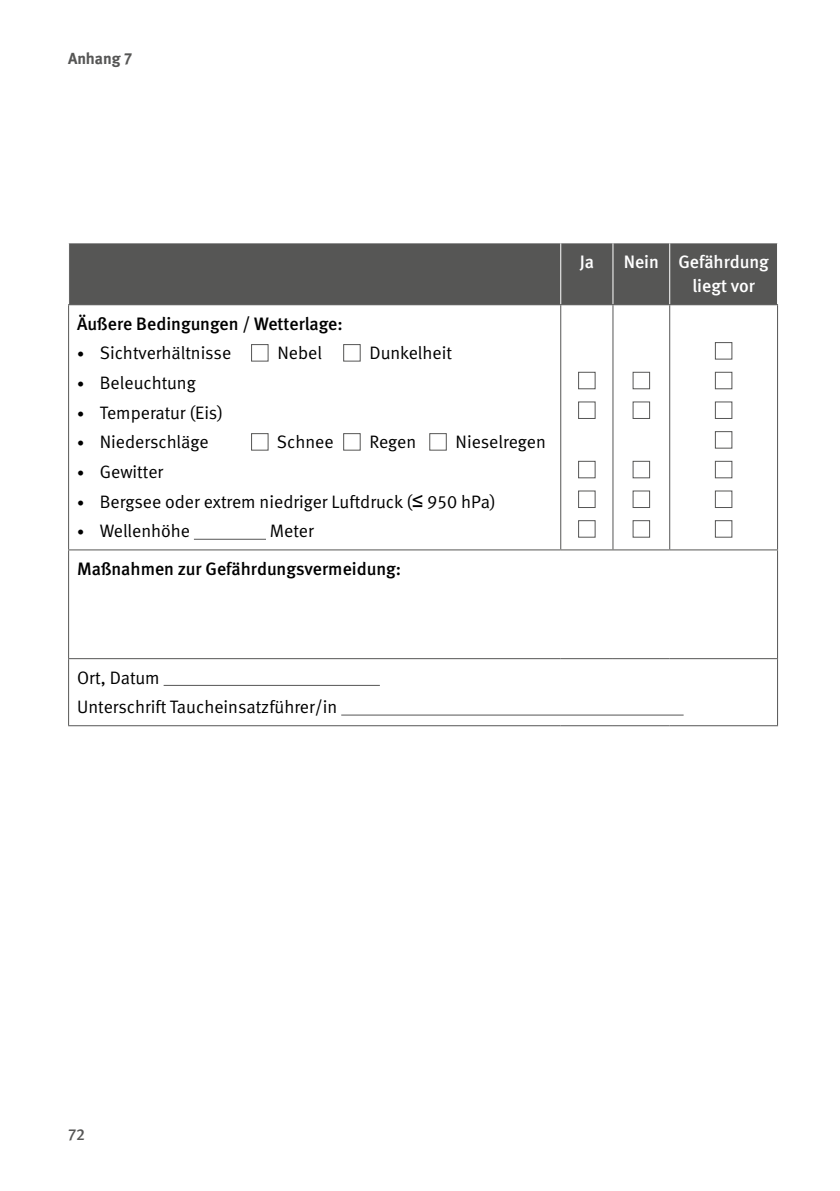
<style>
.page{position:relative;width:840px;height:1191px;background:#fff}
.page>*{position:absolute;margin:0;border:0;box-sizing:border-box;transform-origin:0 0}
.Tabellen_und_Graphen_TI{font:18px "DGUV Meta";color:#000}
.Tabellen_und_Graphen_TI-2{font:500 18px "DGUV Meta";color:#000}
.t1{font:500 18px/24px "DGUV Meta";color:#fff}
.t2{font:700 16px "DGUV Meta";color:#565655}
.t3{font:500 16px "DGUV Meta";color:#565655}
.s1{font-size:14px}
.s2{font-family:"Arial";font-size:20px}
</style>
<div class="page">
<div style="left:69px;top:243px;width:707px;height:61px;background:#565655"></div>
<hr style="left:560px;top:243px;width:1px;height:61px;background:#fff">
<hr style="left:612px;top:243px;width:1px;height:61px;background:#fff">
<hr style="left:668px;top:243px;width:1px;height:61px;background:#fff">
<hr style="left:560px;top:305px;width:1px;height:244px;background:#565655">
<hr style="left:612px;top:305px;width:1px;height:244px;background:#565655">
<hr style="left:668px;top:305px;width:1px;height:244px;background:#565655">
<hr style="left:68px;top:304px;width:492px;height:1px;background:#565655">
<hr style="left:560px;top:304px;width:52px;height:1px;background:#565655">
<hr style="left:612px;top:304px;width:57px;height:1px;background:#565655">
<hr style="left:669px;top:304px;width:108px;height:1px;background:#565655">
<hr style="left:68px;top:305px;width:1px;height:244px;background:#565655">
<hr style="left:776px;top:305px;width:1px;height:244px;background:#565655">
<hr style="left:68px;top:550px;width:1px;height:108px;background:#565655">
<hr style="left:776px;top:550px;width:1px;height:108px;background:#565655">
<hr style="left:68px;top:659px;width:1px;height:66px;background:#565655">
<hr style="left:776px;top:659px;width:1px;height:66px;background:#565655">
<hr style="left:68px;top:725px;width:492px;height:1px;background:#565655">
<hr style="left:560px;top:725px;width:52px;height:1px;background:#565655">
<hr style="left:612px;top:725px;width:57px;height:1px;background:#565655">
<hr style="left:669px;top:725px;width:108px;height:1px;background:#565655">
<hr style="left:68px;top:549px;width:492px;height:1px;background:#565655">
<hr style="left:560px;top:549px;width:52px;height:1px;background:#565655">
<hr style="left:612px;top:549px;width:57px;height:1px;background:#565655">
<hr style="left:669px;top:549px;width:108px;height:1px;background:#565655">
<hr style="left:68px;top:658px;width:492px;height:1px;background:#565655">
<hr style="left:560px;top:658px;width:52px;height:1px;background:#565655">
<hr style="left:612px;top:658px;width:57px;height:1px;background:#565655">
<hr style="left:669px;top:658px;width:108px;height:1px;background:#565655">
<hr style="left:194px;top:539px;width:72px;height:1px;background:#565655">
<div style="left:251px;top:344px;width:17px;height:17px;border:1px solid #565655"></div>
<div style="left:343px;top:344px;width:17px;height:17px;border:1px solid #565655"></div>
<div style="left:251px;top:433px;width:17px;height:17px;border:1px solid #565655"></div>
<div style="left:343px;top:433px;width:17px;height:17px;border:1px solid #565655"></div>
<div style="left:429px;top:433px;width:17px;height:17px;border:1px solid #565655"></div>
<div style="left:578px;top:372px;width:17px;height:17px;border:1px solid #565655"></div>
<div style="left:578px;top:402px;width:17px;height:17px;border:1px solid #565655"></div>
<div style="left:578px;top:461px;width:17px;height:17px;border:1px solid #565655"></div>
<div style="left:578px;top:491px;width:17px;height:17px;border:1px solid #565655"></div>
<div style="left:578px;top:520px;width:17px;height:17px;border:1px solid #565655"></div>
<div style="left:632px;top:372px;width:17px;height:17px;border:1px solid #565655"></div>
<div style="left:632px;top:461px;width:17px;height:17px;border:1px solid #565655"></div>
<div style="left:714px;top:342px;width:17px;height:17px;border:1px solid #565655"></div>
<div style="left:714px;top:372px;width:17px;height:17px;border:1px solid #565655"></div>
<div style="left:714px;top:402px;width:17px;height:17px;border:1px solid #565655"></div>
<div style="left:714px;top:431px;width:17px;height:17px;border:1px solid #565655"></div>
<div style="left:714px;top:461px;width:17px;height:17px;border:1px solid #565655"></div>
<div style="left:714px;top:491px;width:17px;height:17px;border:1px solid #565655"></div>
<div style="left:714px;top:520px;width:17px;height:17px;border:1px solid #565655"></div>
<hr style="left:163px;top:685px;width:216px;height:1px;background:#565655">
<hr style="left:341px;top:714px;width:342px;height:1px;background:#565655">
<p class="t2" style="left:68px;top:49px;width:65px">Anhang 7</p>
<p class="Tabellen_und_Graphen_TI-2" style="left:77px;top:313px;width:267px">Äußere Bedingungen / Wetterlage:</p>
<p class="Tabellen_und_Graphen_TI" style="left:77px;top:343px;width:155px"><span class="s1">•</span> Sichtverhältnisse</p>
<p class="Tabellen_und_Graphen_TI" style="left:277px;top:343px;width:46px">Nebel</p>
<p class="Tabellen_und_Graphen_TI" style="left:369px;top:343px;width:84px">Dunkelheit</p>
<p class="Tabellen_und_Graphen_TI" style="left:77px;top:372px;width:120px"><span class="s1">•</span> Beleuchtung</p>
<p class="Tabellen_und_Graphen_TI" style="left:77px;top:402px;width:147px"><span class="s1">•</span> Temperatur (Eis)</p>
<p class="Tabellen_und_Graphen_TI" style="left:77px;top:432px;width:133px"><span class="s1">•</span> Niederschläge</p>
<p class="Tabellen_und_Graphen_TI" style="left:277px;top:432px;width:58px">Schnee</p>
<p class="Tabellen_und_Graphen_TI" style="left:369px;top:432px;width:48px">Regen</p>
<p class="Tabellen_und_Graphen_TI" style="left:455px;top:432px;width:92px">Nieselregen</p>
<p class="Tabellen_und_Graphen_TI" style="left:77px;top:461px;width:87px"><span class="s1">•</span> Gewitter</p>
<p class="Tabellen_und_Graphen_TI" style="left:77px;top:491px;width:420px"><span class="s1">•</span> Bergsee oder extrem niedriger Luftdruck (<span class="s2">≤</span> 950 hPa)</p>
<p class="Tabellen_und_Graphen_TI" style="left:77px;top:521px;width:114px"><span class="s1">•</span> Wellenhöhe</p>
<p class="Tabellen_und_Graphen_TI" style="left:270px;top:521px;width:45px">Meter</p>
<p class="Tabellen_und_Graphen_TI-2" style="left:77px;top:558px;width:325px">Maßnahmen zur Gefährdungsvermeidung:</p>
<p class="t1" style="left:579px;top:251px;width:16px">Ja</p>
<p class="t1" style="left:692px;top:251px;width:78px;text-indent:-69px">Nein Gefährdung liegt vor</p>
<p class="Tabellen_und_Graphen_TI" style="left:77px;top:667px;width:84px">Ort, Datum</p>
<p class="Tabellen_und_Graphen_TI" style="left:77px;top:696px;width:261px">Unterschrift Taucheinsatzführer/in</p>
<p class="t3" style="left:68px;top:1124px;width:19px">72</p>
</div>
